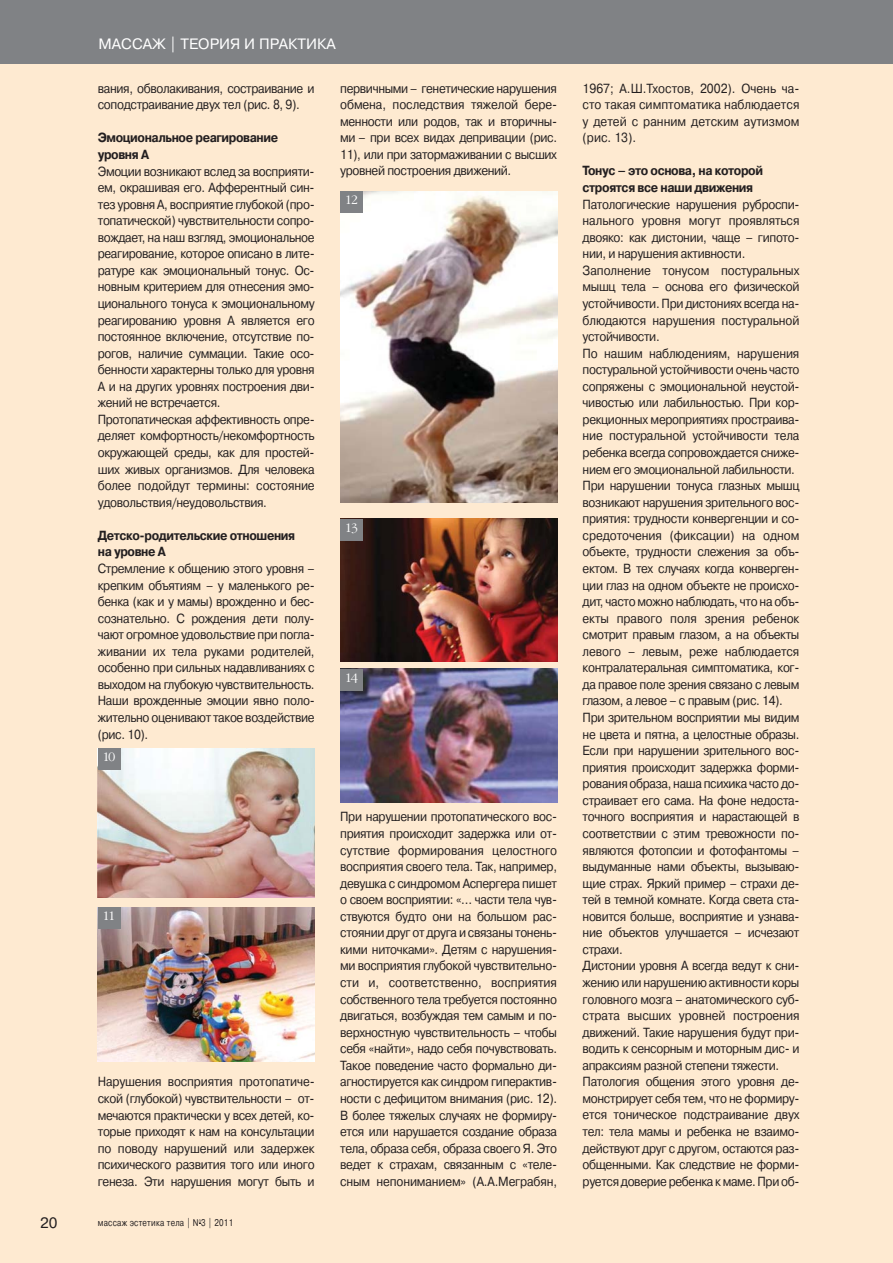
<style>
.page{position:relative;width:893px;height:1263px;background:#fff}
.page>*{position:absolute;margin:0;border:0;box-sizing:border-box;transform-origin:0 0}
.t1{font:15px "Pragmatica C";color:#fff}
.t2{font:15px "Pragmatica C";color:#231f20}
.t3{font:13.2px/16.5px "Pragmatica C";letter-spacing:-.03em;color:#231f20;text-align:justify;scale:.9 1}
.t4{font:700 13.2px/16.5px "Pragmatica C";letter-spacing:-.035em;color:#231f20;scale:.9 1}
.t5{font:300 12px "Garamond C";letter-spacing:-.12em;color:#fff}
.t6{font:9.75px "Pragmatica C";letter-spacing:.03em;color:#231f20;scale:.8 1}
</style>
<div class="page">
<div style="left:0;top:56px;width:893px;height:1207px;background:#feead1"></div>
<div style="left:0;top:0;width:893px;height:63px;background:#808285"></div>
<img style="left:98px;top:748px;width:217px;height:149px">
<div style="left:98px;top:748px;width:22px;height:22px;background:#808285"></div>
<img style="left:98px;top:907px;width:217px;height:154px">
<div style="left:98px;top:907px;width:22px;height:22px;background:#808285"></div>
<img style="left:340px;top:191px;width:217px;height:312px">
<div style="left:340px;top:191px;width:23px;height:22px;background:#808285"></div>
<img style="left:340px;top:519px;width:217px;height:142px">
<div style="left:340px;top:519px;width:23px;height:22px;background:#808285"></div>
<img style="left:340px;top:669px;width:217px;height:133px">
<div style="left:340px;top:669px;width:23px;height:22px;background:#808285"></div>
<p class="t1" style="left:99px;top:39px;width:239px">МАССАЖ | ТЕОРИЯ И ПРАКТИКА</p>
<p class="t3" style="left:98px;top:81px;width:242px">вания, обволакивания, состраивание и соподстраивание двух тел (рис. 8, 9).</p>
<p class="t4" style="left:98px;top:131px;width:202px">Эмоциональное реагирование уровня А</p>
<p class="t3" style="left:98px;top:164px;width:242px;text-align:left">Эмоции возникают вслед за восприяти&shy;ем, окрашивая его. Афферентный син&shy;тез уровня А, восприятие глубокой (про&shy;топатической) чувствительности сопро&shy;вождает, на наш взгляд, эмоциональное реагирование, которое описано в лите&shy;ратуре как эмоциональный тонус. Ос&shy;новным критерием для отнесения эмо&shy;ционального тонуса к эмоциональному реагированию уровня А является его постоянное включение, отсутствие по&shy;рогов, наличие суммации. Такие осо&shy;бенности характерны только для уровня А и на других уровнях построения дви&shy;жений не встречается.<br>Протопатическая аффективность опре&shy;деляет комфортность/некомфортность окружающей среды, как для простей&shy;ших живых организмов. Для человека более подойдут термины: состояние удовольствия/неудовольствия.</p>
<p class="t4" style="left:98px;top:528px;width:221px">Детско-родительские отношения на уровне А</p>
<p class="t3" style="left:98px;top:561px;width:242px">Стремление к общению этого уровня – крепким объятиям – у маленького ре&shy;бенка (как и у мамы) врожденно и бес&shy;сознательно. С рождения дети полу&shy;чают огромное удовольствие при погла&shy;живании их тела руками родителей, особенно при сильных надавливаниях с выходом на глубокую чувствительность.<br>Наши врожденные эмоции явно поло&shy;жительно оценивают такое воздействие (рис. 10).</p>
<p class="t3" style="left:340px;top:81px;width:242px">первичными – генетические нарушения обмена, последствия тяжелой бере&shy;менности или родов, так и вторичны&shy;ми – при всех видах депривации (рис.<br>11), или при затормаживании с высших уровней построения движений.</p>
<p class="t5" style="left:345px;top:195px;width:15px">12</p>
<p class="t5" style="left:345px;top:523px;width:15px">13</p>
<p class="t5" style="left:345px;top:673px;width:15px">14</p>
<p class="t5" style="left:102px;top:752px;width:15px">10</p>
<p class="t5" style="left:102px;top:911px;width:15px">11</p>
<p class="t3" style="left:98px;top:1075px;width:242px">Нарушения восприятия протопатиче&shy;ской (глубокой) чувствительности – от&shy;мечаются практически у всех детей, ко&shy;торые приходят к нам на консультации по поводу нарушений или задержек психического развития того или иного генеза. Эти нарушения могут быть и</p>
<p class="t2" style="left:40px;top:1217px;width:19px">20</p>
<p class="t6" style="left:98px;top:1219px;width:171px">массаж эстетика тела | N<sup>0</sup>3 | 2011</p>
<p class="t3" style="left:340px;top:810px;width:242px">При нарушении протопатического вос&shy;приятия происходит задержка или от&shy;сутствие формирования целостного восприятия своего тела. Так, например, девушка с синдромом Аспергера пишет о своем восприятии: «… части тела чув&shy;ствуются будто они на большом рас&shy;стоянии друг от друга и связаны тонень&shy;кими ниточками». Детям с нарушения&shy;ми восприятия глубокой чувствительно&shy;сти и, соответственно, восприятия собственного тела требуется постоянно двигаться, возбуждая тем самым и по&shy;верхностную чувствительность – чтобы себя «найти», надо себя почувствовать.<br>Такое поведение часто формально ди&shy;агностируется как синдром гиперактив&shy;ности с дефицитом внимания (рис. 12).<br>В более тяжелых случаях не формиру&shy;ется или нарушается создание образа тела, образа себя, образа своего Я. Это ведет к страхам, связанным с «теле&shy;сным непониманием» (А.А.Меграбян,</p>
<p class="t3" style="left:583px;top:81px;width:242px">1967; А.Ш.Тхостов, 2002). Очень ча&shy;сто такая симптоматика наблюдается у детей с ранним детским аутизмом (рис. 13).</p>
<p class="t4" style="left:583px;top:164px;width:202px">Тонус – это основа, на которой строятся все наши движения</p>
<p class="t3" style="left:583px;top:197px;width:242px;text-align:left">Патологические нарушения руброспи&shy;нального уровня могут проявляться двояко: как дистонии, чаще – гипото&shy;нии, и нарушения активности.<br>Заполнение тонусом постуральных мышц тела – основа его физической устойчивости. При дистониях всегда на&shy;блюдаются нарушения постуральной устойчивости.<br>По нашим наблюдениям, нарушения постуральной устойчивости очень часто сопряжены с эмоциональной неустой&shy;чивостью или лабильностью. При кор&shy;рекционных мероприятиях простраива&shy;ние постуральной устойчивости тела ребенка всегда сопровождается сниже&shy;нием его эмоциональной лабильности.<br>При нарушении тонуса глазных мышц возникают нарушения зрительного вос&shy;приятия: трудности конвергенции и со&shy;средоточения (фиксации) на одном объекте, трудности слежения за объ&shy;ектом. В тех случаях когда конверген&shy;ции глаз на одном объекте не происхо&shy;дит, часто можно наблюдать, что на объ&shy;екты правого поля зрения ребенок смотрит правым глазом, а на объекты левого – левым, реже наблюдается контралатеральная симптоматика, ког&shy;да правое поле зрения связано с левым глазом, а левое – с правым (рис. 14).<br>При зрительном восприятии мы видим не цвета и пятна, а целостные образы.<br>Если при нарушении зрительного вос&shy;приятия происходит задержка форми&shy;рования образа, наша психика часто до&shy;страивает его сама. На фоне недоста&shy;точного восприятия и нарастающей в соответствии с этим тревожности по&shy;являются фотопсии и фотофантомы – выдуманные нами объекты, вызываю&shy;щие страх. Яркий пример – страхи де&shy;тей в темной комнате. Когда света ста&shy;новится больше, восприятие и узнава&shy;ние объектов улучшается – исчезают страхи.<br>Дистонии уровня А всегда ведут к сни&shy;жению или нарушению активности коры головного мозга – анатомического суб&shy;страта высших уровней построения движений. Такие нарушения будут при&shy;водить к сенсорным и моторным дис- и апраксиям разной степени тяжести.<br>Патология общения этого уровня де&shy;монстрирует себя тем, что не формиру&shy;ется тоническое подстраивание двух тел: тела мамы и ребенка не взаимо&shy;действуют друг с другом, остаются раз&shy;общенными. Как следствие не форми&shy;руется доверие ребенка к маме. При об-</p>
</div>
